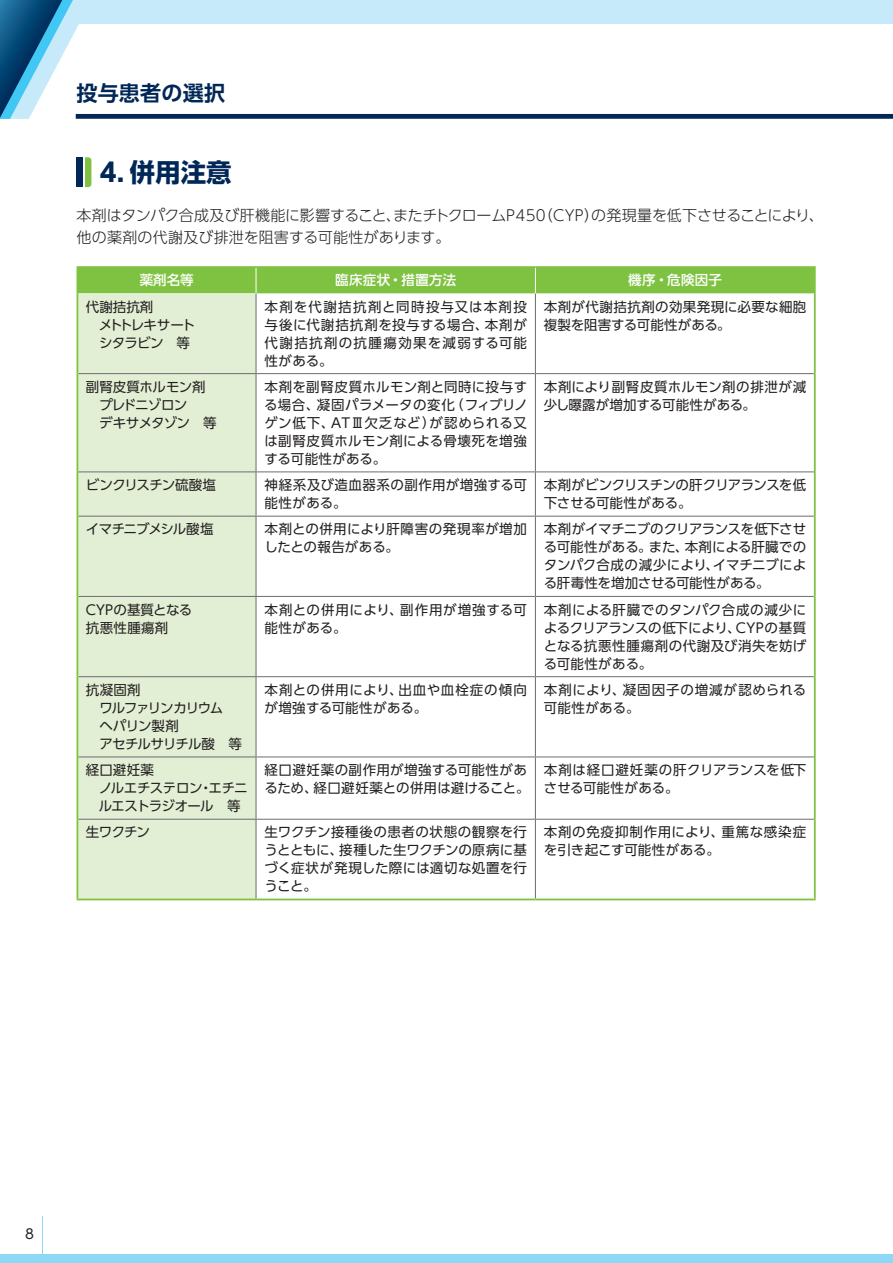
<style>
.page{position:relative;width:893px;height:1263px;background:#fff}
.page>*{position:absolute;margin:0;border:0;box-sizing:border-box;transform-origin:0 0}
.t1{font:700 25.5px "UD Shin Go Pro";color:#002756}
.t2{font:700 21px "UD Shin Go Pro De";letter-spacing:.01em;color:#002756}
.t3{font:300 15px/22.5px "UD Shin Go Pro";color:#231f20}
.t4{font:13.5px/18px "UD Shin Go Pro";letter-spacing:.015em;color:#231f20}
.t5{font:13.5px/18px "UD Shin Go Pro";letter-spacing:.035em;color:#231f20}
.t6{font:13.5px/18px "UD Shin Go Pro";letter-spacing:.04em;color:#231f20}
.t7{font:13.5px/18px "UD Shin Go Pro";letter-spacing:-.065em;color:#231f20}
.t8{font:13.5px/18px "UD Shin Go Pro";letter-spacing:-.045em;color:#231f20}
.t9{font:13.5px/18px "UD Shin Go Pro";letter-spacing:-.025em;color:#231f20}
.t10{font:13.5px/18px "UD Shin Go Pro";letter-spacing:-.035em;color:#231f20}
.t11{font:13.5px/18px "UD Shin Go Pro";letter-spacing:-.04em;color:#231f20}
.t12{font:500 13.5px "UD Shin Go Pro";letter-spacing:.02em;color:#fff}
.t13{font:13.5px "UD Shin Go Pro";letter-spacing:-.07em;color:#231f20}
</style>
<div class="page">
<div style="left:0;top:0;width:893px;height:24px;background:#c6eafa"></div>
<svg style="left:0;top:0;width:79px;height:119px"></svg>
<div style="left:76px;top:114px;width:817px;height:5px;background:#002756"></div>
<div style="left:0;top:1254px;width:893px;height:9px;background:#8dd7f7"></div>
<hr style="left:42px;top:1216px;width:1px;height:47px;background:#8dd7f7">
<div style="left:77px;top:157px;width:6px;height:30px;background:#002756"></div>
<svg style="left:85px;top:157px;width:6px;height:30px"></svg>
<div style="left:78px;top:293px;width:178px;height:605px;background:#e2efd4"></div>
<hr style="left:256px;top:293px;width:1px;height:80px;background:#6c6d70">
<hr style="left:535px;top:293px;width:1px;height:80px;background:#6c6d70">
<hr style="left:256px;top:374px;width:1px;height:97px;background:#6c6d70">
<hr style="left:535px;top:374px;width:1px;height:97px;background:#6c6d70">
<hr style="left:78px;top:373px;width:178px;height:1px;background:#6c6d70">
<hr style="left:78px;top:471px;width:178px;height:1px;background:#6c6d70">
<hr style="left:78px;top:516px;width:178px;height:1px;background:#6c6d70">
<hr style="left:78px;top:596px;width:178px;height:1px;background:#6c6d70">
<hr style="left:78px;top:676px;width:178px;height:1px;background:#6c6d70">
<hr style="left:78px;top:756px;width:178px;height:1px;background:#6c6d70">
<hr style="left:78px;top:819px;width:178px;height:1px;background:#6c6d70">
<hr style="left:256px;top:373px;width:279px;height:1px;background:#6c6d70">
<hr style="left:535px;top:373px;width:279px;height:1px;background:#6c6d70">
<hr style="left:256px;top:471px;width:279px;height:1px;background:#6c6d70">
<hr style="left:256px;top:472px;width:1px;height:44px;background:#6c6d70">
<hr style="left:535px;top:471px;width:279px;height:1px;background:#6c6d70">
<hr style="left:535px;top:472px;width:1px;height:44px;background:#6c6d70">
<hr style="left:256px;top:516px;width:279px;height:1px;background:#6c6d70">
<hr style="left:256px;top:516px;width:1px;height:80px;background:#6c6d70">
<hr style="left:535px;top:516px;width:279px;height:1px;background:#6c6d70">
<hr style="left:535px;top:516px;width:1px;height:80px;background:#6c6d70">
<hr style="left:256px;top:596px;width:279px;height:1px;background:#6c6d70">
<hr style="left:256px;top:597px;width:1px;height:79px;background:#6c6d70">
<hr style="left:535px;top:596px;width:279px;height:1px;background:#6c6d70">
<hr style="left:535px;top:597px;width:1px;height:79px;background:#6c6d70">
<hr style="left:256px;top:676px;width:279px;height:1px;background:#6c6d70">
<hr style="left:256px;top:677px;width:1px;height:79px;background:#6c6d70">
<hr style="left:535px;top:676px;width:279px;height:1px;background:#6c6d70">
<hr style="left:535px;top:677px;width:1px;height:79px;background:#6c6d70">
<hr style="left:256px;top:756px;width:279px;height:1px;background:#6c6d70">
<hr style="left:256px;top:757px;width:1px;height:62px;background:#6c6d70">
<hr style="left:535px;top:756px;width:279px;height:1px;background:#6c6d70">
<hr style="left:535px;top:757px;width:1px;height:62px;background:#6c6d70">
<hr style="left:256px;top:819px;width:279px;height:1px;background:#6c6d70">
<hr style="left:256px;top:819px;width:1px;height:79px;background:#6c6d70">
<hr style="left:535px;top:819px;width:279px;height:1px;background:#6c6d70">
<hr style="left:535px;top:819px;width:1px;height:79px;background:#6c6d70">
<hr style="left:77px;top:266px;width:179px;height:2px;background:#7fc241">
<hr style="left:256px;top:266px;width:279px;height:2px;background:#7fc241">
<hr style="left:535px;top:266px;width:281px;height:2px;background:#7fc241">
<hr style="left:814px;top:268px;width:2px;height:25px;background:#7fc241">
<hr style="left:77px;top:293px;width:1px;height:81px;background:#7fc241">
<hr style="left:814px;top:293px;width:2px;height:81px;background:#7fc241">
<hr style="left:77px;top:374px;width:1px;height:98px;background:#7fc241">
<hr style="left:814px;top:374px;width:2px;height:98px;background:#7fc241">
<hr style="left:77px;top:472px;width:1px;height:44px;background:#7fc241">
<hr style="left:814px;top:472px;width:2px;height:44px;background:#7fc241">
<hr style="left:77px;top:516px;width:1px;height:80px;background:#7fc241">
<hr style="left:814px;top:516px;width:2px;height:80px;background:#7fc241">
<hr style="left:77px;top:596px;width:1px;height:81px;background:#7fc241">
<hr style="left:814px;top:596px;width:2px;height:81px;background:#7fc241">
<hr style="left:77px;top:677px;width:1px;height:80px;background:#7fc241">
<hr style="left:814px;top:677px;width:2px;height:80px;background:#7fc241">
<hr style="left:77px;top:757px;width:1px;height:62px;background:#7fc241">
<hr style="left:814px;top:757px;width:2px;height:62px;background:#7fc241">
<hr style="left:77px;top:819px;width:1px;height:79px;background:#7fc241">
<hr style="left:814px;top:819px;width:2px;height:79px;background:#7fc241">
<hr style="left:77px;top:898px;width:179px;height:2px;background:#7fc241">
<hr style="left:256px;top:898px;width:279px;height:2px;background:#7fc241">
<hr style="left:535px;top:898px;width:281px;height:2px;background:#7fc241">
<div style="left:77px;top:268px;width:737px;height:25px;background:#7fc241"></div>
<h2 class="t2" style="left:77px;top:76px;width:150px">投与患者の選択</h2>
<h1 class="t1" style="left:100px;top:151px;width:133px">4. 併用注意</h1>
<p class="t3" style="left:77px;top:203px;width:749px">本剤はタンパク合成及び肝機能に影響すること、またチトクロームP450（CYP）の発現量を低下させることにより、他の薬剤の代謝及び排泄を阻害する可能性があります。</p>
<p class="t12" style="left:140px;top:269px;width:55px">薬剤名等</p>
<p class="t12" style="left:335px;top:269px;width:122px">臨床症状・措置方法</p>
<p class="t12" style="left:628px;top:269px;width:95px">機序・危険因子</p>
<p class="t8" style="left:86px;top:297px;width:111px">代謝拮抗剤<br>　メトトレキサート　シタラビン　等</p>
<p class="t4" style="left:265px;top:297px;width:264px;text-align:justify">本剤を代謝拮抗剤と同時投与又は本剤投与後に代謝拮抗剤を投与する場合､本剤が代謝拮抗剤の抗腫瘍効果を減弱する可能性がある。</p>
<p class="t4" style="left:544px;top:297px;width:264px">本剤が代謝拮抗剤の効果発現に必要な細胞複製を阻害する可能性がある。</p>
<p class="t11" style="left:86px;top:377px;width:132px">副腎皮質ホルモン剤　プレドニゾロン<br>　デキサメタゾン　等</p>
<p class="t4" style="left:264px;top:377px;width:265px;text-align:justify">本剤を副腎皮質ホルモン剤と同時に投与する場合､凝固パラメータの変化(フィブリノゲン低下､ ATⅢ欠乏など)が認められる又は副腎皮質ホルモン剤による骨壊死を増強する可能性がある。</p>
<p class="t4" style="left:544px;top:377px;width:264px">本剤により副腎皮質ホルモン剤の排泄が減少し曝露が増加する可能性がある。</p>
<p class="t8" style="left:86px;top:476px;width:132px">ビンクリスチン硫酸塩</p>
<p class="t5" style="left:265px;top:476px;width:264px">神経系及び造血器系の副作用が増強する可能性がある。</p>
<p class="t9" style="left:544px;top:476px;width:264px">本剤がビンクリスチンの肝クリアランスを低下させる可能性がある。</p>
<p class="t13" style="left:86px;top:518px;width:129px">イマチニブメシル酸塩</p>
<p class="t4" style="left:265px;top:520px;width:264px">本剤との併用により肝障害の発現率が増加したとの報告がある。</p>
<p class="t4" style="left:544px;top:520px;width:264px;text-align:justify">本剤がイマチニブのクリアランスを低下させる可能性がある｡また､本剤による肝臓でのタンパク合成の減少により、イマチニブによる肝毒性を増加させる可能性がある。</p>
<p class="t4" style="left:86px;top:600px;width:108px">CYPの基質となる抗悪性腫瘍剤</p>
<p class="t6" style="left:265px;top:600px;width:264px">本剤との併用により､副作用が増強する可能性がある。</p>
<p class="t4" style="left:544px;top:600px;width:264px;text-align:justify">本剤による肝臓でのタンパク合成の減少によるクリアランスの低下により､ CYPの基質となる抗悪性腫瘍剤の代謝及び消失を妨げる可能性がある。</p>
<p class="t7" style="left:86px;top:680px;width:158px">抗凝固剤<br>　ワルファリンカリウム<br>　ヘパリン製剤<br>　アセチルサリチル酸　等</p>
<p class="t5" style="left:265px;top:680px;width:264px">本剤との併用により､出血や血栓症の傾向が増強する可能性がある。</p>
<p class="t6" style="left:544px;top:680px;width:264px">本剤により､凝固因子の増減が認められる可能性がある。</p>
<p class="t10" style="left:99px;top:761px;width:150px;text-indent:-13px">経口避妊薬<br>ノルエチステロン・エチニルエストラジオール　等</p>
<p class="t4" style="left:265px;top:760px;width:267px">経口避妊薬の副作用が増強する可能性があるため､経口避妊薬との併用は避けること。</p>
<p class="t5" style="left:544px;top:760px;width:264px">本剤は経口避妊薬の肝クリアランスを低下させる可能性がある。</p>
<p class="t4" style="left:86px;top:823px;width:66px">生ワクチン</p>
<p class="t4" style="left:265px;top:823px;width:264px;text-align:justify">生ワクチン接種後の患者の状態の観察を行うとともに､接種した生ワクチンの原病に基づく症状が発現した際には適切な処置を行うこと。</p>
<p class="t4" style="left:544px;top:823px;width:264px">本剤の免疫抑制作用により､重篤な感染症を引き起こす可能性がある。</p>
<p class="t4" style="left:25px;top:1224px;width:10px">8</p>
</div>
